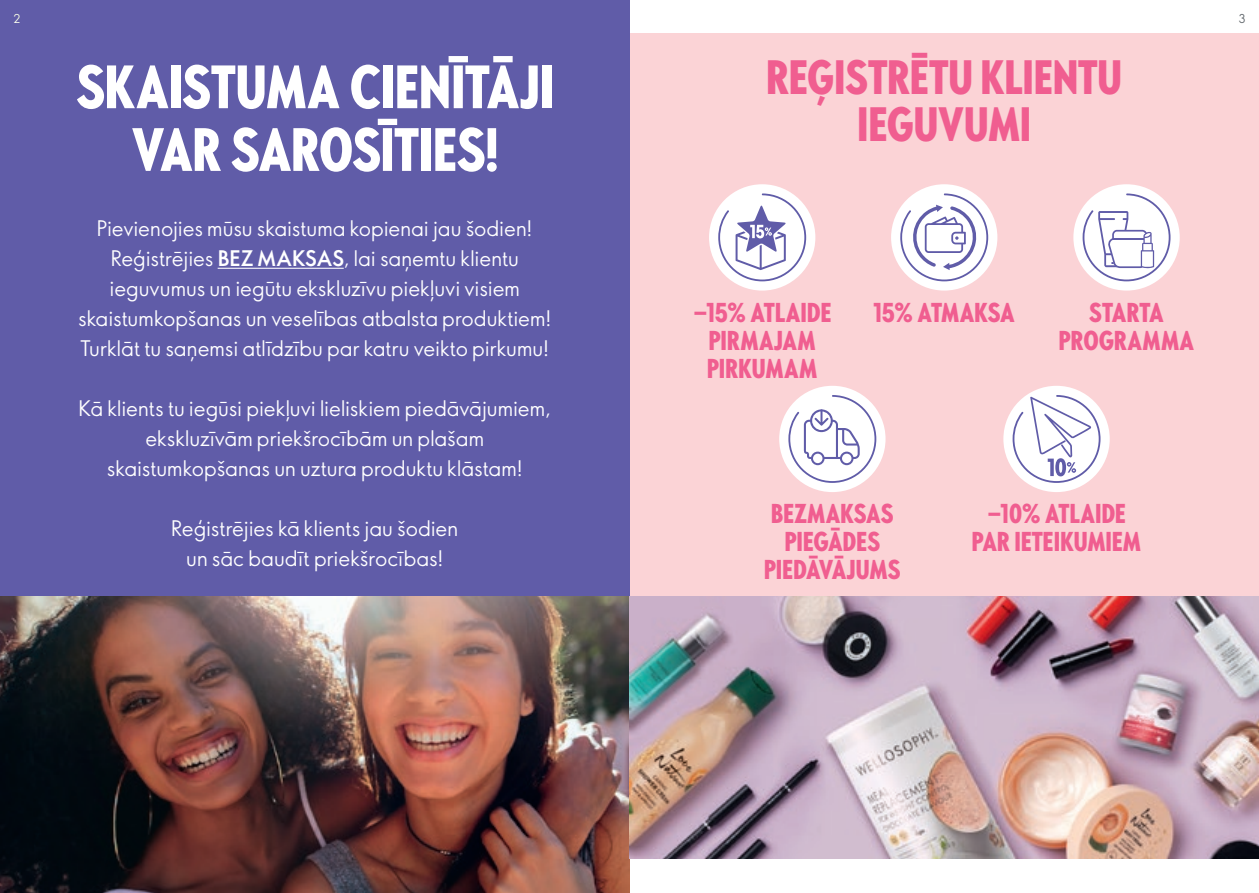
<style>
.page{position:relative;width:1259px;height:893px;background:#fff}
.page>*{position:absolute;margin:0;border:0;box-sizing:border-box;transform-origin:0 0}
.t1{font:700 57px/62.7px "Oriflame Sans Cond 2.0";letter-spacing:-.005em;color:#fff;text-align:center}
.t2{font:700 45px/46.5px "Oriflame Sans Cond 2.0";color:#f05e90;text-align:center}
.t3{font:700 25.5px/28px "Oriflame Sans Cond 2.0";letter-spacing:.005em;color:#f05e90;text-align:center}
.t4{font:21px/30px "Oriflame Sans 2.0";color:#fff;text-align:center}
.t5{font:12px "Oriflame Sans 2.0";color:#585f64}
.t6{font:12px "Oriflame Sans 2.0";color:#fff}
.s1{font-weight:700}
</style>
<div class="page">
<div style="left:629px;top:33px;width:630px;height:564px;background:#fbd3d6"></div>
<div style="left:0;top:0;width:629px;height:597px;background:#605ca8"></div>
<img style="left:0;top:597px;width:629px;height:296px">
<img style="left:629px;top:597px;width:630px;height:262px">
<div style="left:1003px;top:386px;width:106px;height:106px;background:#fff;border-radius:50%"></div>
<svg style="left:1012px;top:395px;width:88px;height:88px"></svg>
<div style="left:779px;top:386px;width:106px;height:106px;background:#fff;border-radius:50%"></div>
<svg style="left:788px;top:395px;width:88px;height:88px"></svg>
<div style="left:1073px;top:184px;width:106px;height:107px;background:#fff;border-radius:50%"></div>
<svg style="left:1082px;top:193px;width:88px;height:88px"></svg>
<div style="left:709px;top:184px;width:106px;height:107px;background:#fff;border-radius:50%"></div>
<svg style="left:718px;top:193px;width:88px;height:88px"></svg>
<div style="left:891px;top:184px;width:106px;height:107px;background:#fff;border-radius:50%"></div>
<svg style="left:900px;top:193px;width:88px;height:88px"></svg>
<hr style="left:218px;top:268px;width:126px;height:1px;background:#fff">
<p class="t6" style="left:14px;top:10px;width:8px">2</p>
<h1 class="t1" style="left:77px;top:54px;width:479px">SKAISTUMA CIENĪTĀJI<br>VAR SAROSĪTIES!</h1>
<p class="t4" style="left:78px;top:213px;width:475px">Pievienojies mūsu skaistuma kopienai jau šodien!<br>Reģistrējies <span class="s1">BEZ MAKSAS</span>, lai saņemtu klientu ieguvumus un iegūtu ekskluzīvu piekļuvi visiem skaistumkopšanas un veselības atbalsta produktiem!<br>Turklāt tu saņemsi atlīdzību par katru veikto pirkumu!</p>
<p class="t4" style="left:78px;top:393px;width:474px">Kā klients tu iegūsi piekļuvi lieliskiem piedāvājumiem, ekskluzīvām priekšrocībām un plašam skaistumkopšanas un uztura produktu klāstam!</p>
<p class="t4" style="left:171px;top:513px;width:289px">Reģistrējies kā klients jau šodien un sāc baudīt priekšrocības!</p>
<h2 class="t2" style="left:766px;top:53px;width:357px">REĢISTRĒTU KLIENTU<br>IEGUVUMI</h2>
<p class="t5" style="left:1238px;top:10px;width:9px">3</p>
<p class="t3" style="left:693px;top:297px;width:140px">-15% ATLAIDE<br>PIRMAJAM<br>PIRKUMAM</p>
<p class="t3" style="left:873px;top:297px;width:143px">15% ATMAKSA</p>
<p class="t3" style="left:1059px;top:298px;width:137px">STARTA<br>PROGRAMMA</p>
<p class="t3" style="left:764px;top:498px;width:138px">BEZMAKSAS<br>PIEGĀDES<br>PIEDĀVĀJUMS</p>
<p class="t3" style="left:972px;top:498px;width:171px">-10% ATLAIDE<br>PAR IETEIKUMIEM</p>
</div>
